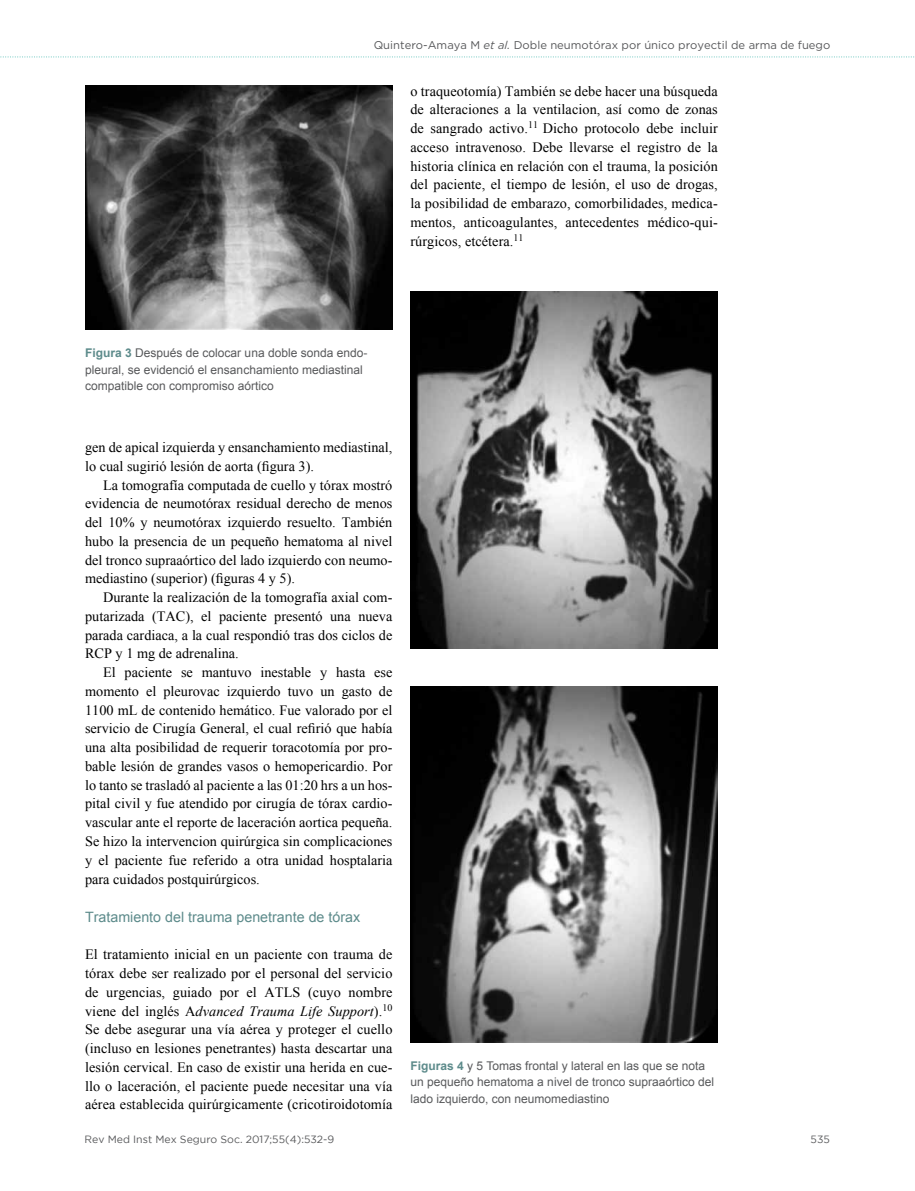
<style>
.page{position:relative;width:915px;height:1191px;background:#fff}
.page>*{position:absolute;margin:0;border:0;box-sizing:border-box;transform-origin:0 0}
.t1{font:14.25px/18.8px "Times New Roman";color:#000;text-align:justify}
.t2{font:14.25px "Arial";color:#5d8b8b}
.t3{font:12px/16.5px "Arial";color:#58595b}
.t4{font:11.25px "Gotham";color:#58595b}
.t5{font:10.5px "Gotham";color:#58595b}
.s1{font-style:italic}
.s2{font-weight:700;color:#5d8b8b}
</style>
<div class="page">
<svg style="left:0;top:56px;width:915px;height:1px"></svg>
<img style="left:85px;top:86px;width:307px;height:243px">
<img style="left:410px;top:292px;width:307px;height:356px">
<img style="left:410px;top:686px;width:307px;height:356px">
<p class="t4" style="left:373px;top:38px;width:458px">Quintero-Amaya M <span class="s1">et al.</span> Doble neumotórax por único proyectil de arma de fuego</p>
<p class="t1" style="left:410px;top:81px;width:309px">o traqueotomía) También se debe hacer una búsqueda de alteraciones a la ventilacion, así como de zonas de sangrado activo.<sup>11</sup> Dicho protocolo debe incluir acceso intravenoso. Debe llevarse el registro de la historia clínica en relación con el trauma, la posición del paciente, el tiempo de lesión, el uso de drogas, la posibilidad de embarazo, comorbilidades, medica&shy;mentos, anticoagulantes, antecedentes médico-qui&shy;rúrgicos, etcétera.<sup>11</sup></p>
<p class="t3" style="left:85px;top:345px;width:284px"><span class="s2">Figura 3</span> Después de colocar una doble sonda endo&shy;pleural, se evidenció el ensanchamiento mediastinal compatible con compromiso aórtico</p>
<p class="t1" style="left:85px;top:438px;width:309px">gen de apical izquierda y ensanchamiento mediastinal, lo cual sugirió lesión de aorta (figura 3).</p>
<p class="t1" style="left:85px;top:475px;width:309px;text-indent:18px">La tomografía computada de cuello y tórax mostró evidencia de neumotórax residual derecho de menos del 10% y neumotórax izquierdo resuelto. También hubo la presencia de un pequeño hematoma al nivel del tronco supraaórtico del lado izquierdo con neumo&shy;mediastino (superior) (figuras 4 y 5).</p>
<p class="t1" style="left:85px;top:588px;width:309px;text-indent:18px">Durante la realización de la tomografía axial com&shy;putarizada (TAC), el paciente presentó una nueva parada cardiaca, a la cual respondió tras dos ciclos de RCP y 1 mg de adrenalina.</p>
<p class="t1" style="left:85px;top:663px;width:309px;text-indent:18px">El paciente se mantuvo inestable y hasta ese momento el pleurovac izquierdo tuvo un gasto de 1100 mL de contenido hemático. Fue valorado por el servicio de Cirugía General, el cual refirió que había una alta posibilidad de requerir toracotomía por pro&shy;bable lesión de grandes vasos o hemopericardio. Por lo tanto se trasladó al paciente a las 01:20 hrs a un hos&shy;pital civil y fue atendido por cirugía de tórax cardio&shy;vascular ante el reporte de laceración aortica pequeña.<br>Se hizo la intervencion quirúrgica sin complicaciones y el paciente fue referido a otra unidad hosptalaria para cuidados postquirúrgicos.</p>
<p class="t2" style="left:85px;top:907px;width:276px">Tratamiento del trauma penetrante de tórax</p>
<p class="t1" style="left:85px;top:945px;width:309px">El tratamiento inicial en un paciente con trauma de tórax debe ser realizado por el personal del servicio de urgencias, guiado por el ATLS (cuyo nombre viene del inglés A<span class="s1">dvanced Trauma Life Support</span>).<sup>10<br></sup>Se debe asegurar una vía aérea y proteger el cuello (incluso en lesiones penetrantes) hasta descartar una lesión cervical. En caso de existir una herida en cue&shy;llo o laceración, el paciente puede necesitar una vía aérea establecida quirúrgicamente (cricotiroidotomía</p>
<p class="t3" style="left:410px;top:1057px;width:305px"><span class="s2">Figuras 4</span> y 5 Tomas frontal y lateral en las que se nota un pequeño hematoma a nivel de tronco supraaórtico del lado izquierdo, con neumomediastino</p>
<p class="t5" style="left:85px;top:1133px;width:251px">Rev Med Inst Mex Seguro Soc. 2017;55(4):532-9</p>
<p class="t5" style="left:810px;top:1133px;width:21px">535</p>
</div>
